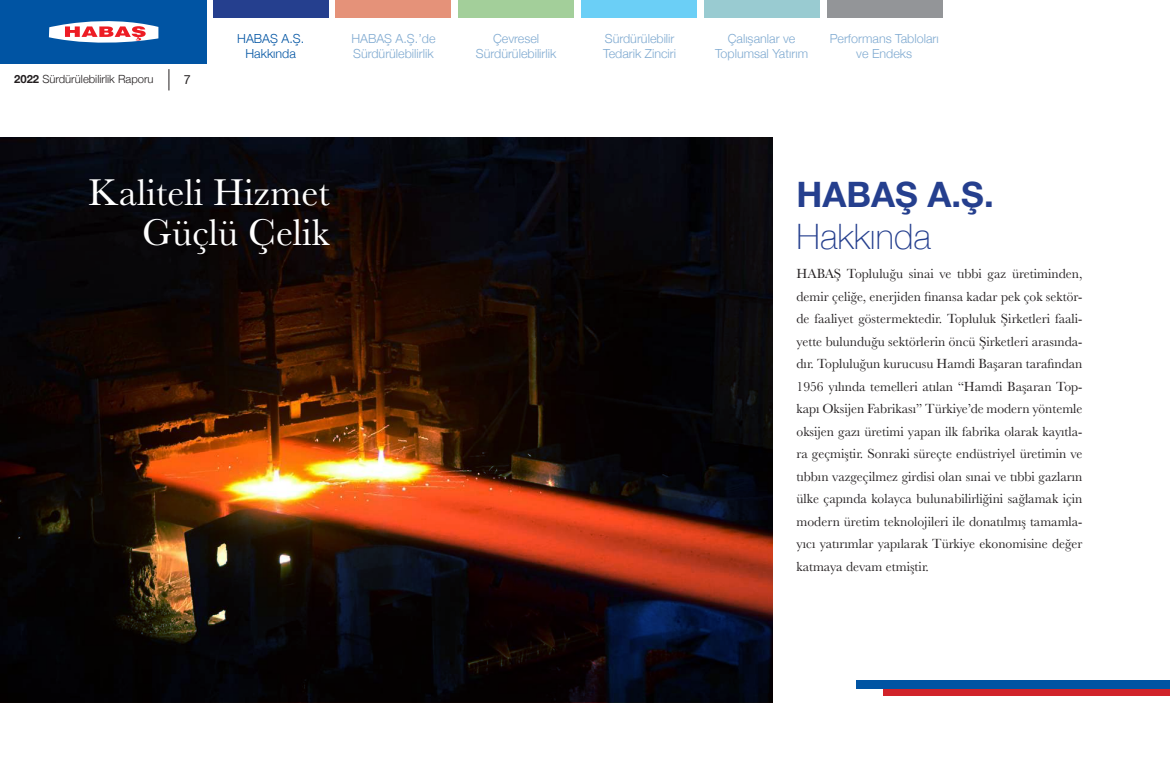
<style>
.page{position:relative;width:1170px;height:780px;background:#fff}
.page>*{position:absolute;margin:0;border:0;box-sizing:border-box;transform-origin:0 0}
.işi_biliyoruz{font:38.75px/40px "Baskerville";color:#fff;text-align:right}
.baslık---1{font:700 35px/42px "Helvetica Neue";color:#253f8e}
.a--metin_--1{font:13.75px/22.5px "Baskerville";color:#231f20;text-align:justify}
.t1{font:300 12.5px/15px "Helvetica Neue";color:#80aad1;text-align:center}
.t2{font:300 12.5px/15px "Helvetica Neue";color:#0054a3;text-align:center}
.t3{font:12.5px "Helvetica Neue";color:#231f20}
.t4{font:300 11.25px "Helvetica Neue";color:#231f20}
.s1{font-weight:700}
.s2{font-weight:100}
</style>
<div class="page">
<svg style="left:169px;top:69px;width:1px;height:21px"></svg>
<div style="left:0;top:0;width:206px;height:64px;background:#0054a3"></div>
<svg style="left:49px;top:21px;width:109px;height:22px;background:#cbabbb"></svg>
<div style="left:213px;top:0;width:115px;height:18px;background:#253f8e"></div>
<div style="left:335px;top:0;width:116px;height:18px;background:#e59279"></div>
<div style="left:458px;top:0;width:116px;height:18px;background:#a3cf9a"></div>
<div style="left:704px;top:0;width:115px;height:18px;background:#99cbd1"></div>
<div style="left:581px;top:0;width:115px;height:18px;background:#6bcff6"></div>
<div style="left:826px;top:0;width:116px;height:18px;background:#939598"></div>
<svg style="left:0;top:137px;width:772px;height:565px;background:#27130c"></svg>
<svg style="left:883px;top:688px;width:286px;height:7px;background:#b32a3b"></svg>
<div style="left:856px;top:679px;width:313px;height:9px;background:#0054a3"></div>
<p class="t4" style="left:14px;top:70px;width:141px"><span class="s1">2022</span> Sürdürülebilirlik Raporu</p>
<p class="t3" style="left:184px;top:70px;width:8px">7</p>
<p class="t2" style="left:237px;top:30px;width:68px">HABAŞ A.Ş.<br>Hakkında</p>
<p class="t1" style="left:351px;top:30px;width:86px;text-align:left">HABAŞ A.Ş.’de<br>Sürdürülebilirlik</p>
<p class="t1" style="left:476px;top:30px;width:82px">Çevresel<br>Sürdürülebilirlik</p>
<p class="t1" style="left:603px;top:30px;width:74px;text-align:left">Sürdürülebilir<br>Tedarik Zinciri</p>
<p class="t1" style="left:715px;top:30px;width:95px">Çalışanlar ve<br>Toplumsal Yatırım</p>
<p class="t1" style="left:829px;top:30px;width:111px">Performans Tabloları ve Endeks</p>
<p class="işi_biliyoruz" style="left:88px;top:173px;width:243px">Kaliteli Hizmet<br>Güçlü Çelik</p>
<p class="baslık---1" style="left:796px;top:174px;width:199px">HABAŞ A.Ş.<br><span class="s2">Hakkında</span></p>
<p class="a--metin_--1" style="left:796px;top:263px;width:287px">HABAŞ Topluluğu sinai ve tıbbi gaz üretiminden, demir çeliğe, enerjiden finansa kadar pek çok sektör&shy;de faaliyet göstermektedir. Topluluk Şirketleri faali&shy;yette bulunduğu sektörlerin öncü Şirketleri arasında&shy;dır. Topluluğun kurucusu Hamdi Başaran tarafından 1956 yılında temelleri atılan “Hamdi Başaran Top&shy;kapı Oksijen Fabrikası” Türkiye’de modern yöntemle oksijen gazı üretimi yapan ilk fabrika olarak kayıtla&shy;ra geçmiştir. Sonraki süreçte endüstriyel üretimin ve tıbbın vazgeçilmez girdisi olan sınai ve tıbbi gazların ülke çapında kolayca bulunabilirliğini sağlamak için modern üretim teknolojileri ile donatılmış tamamla&shy;yıcı yatırımlar yapılarak Türkiye ekonomisine değer katmaya devam etmiştir.</p>
</div>
